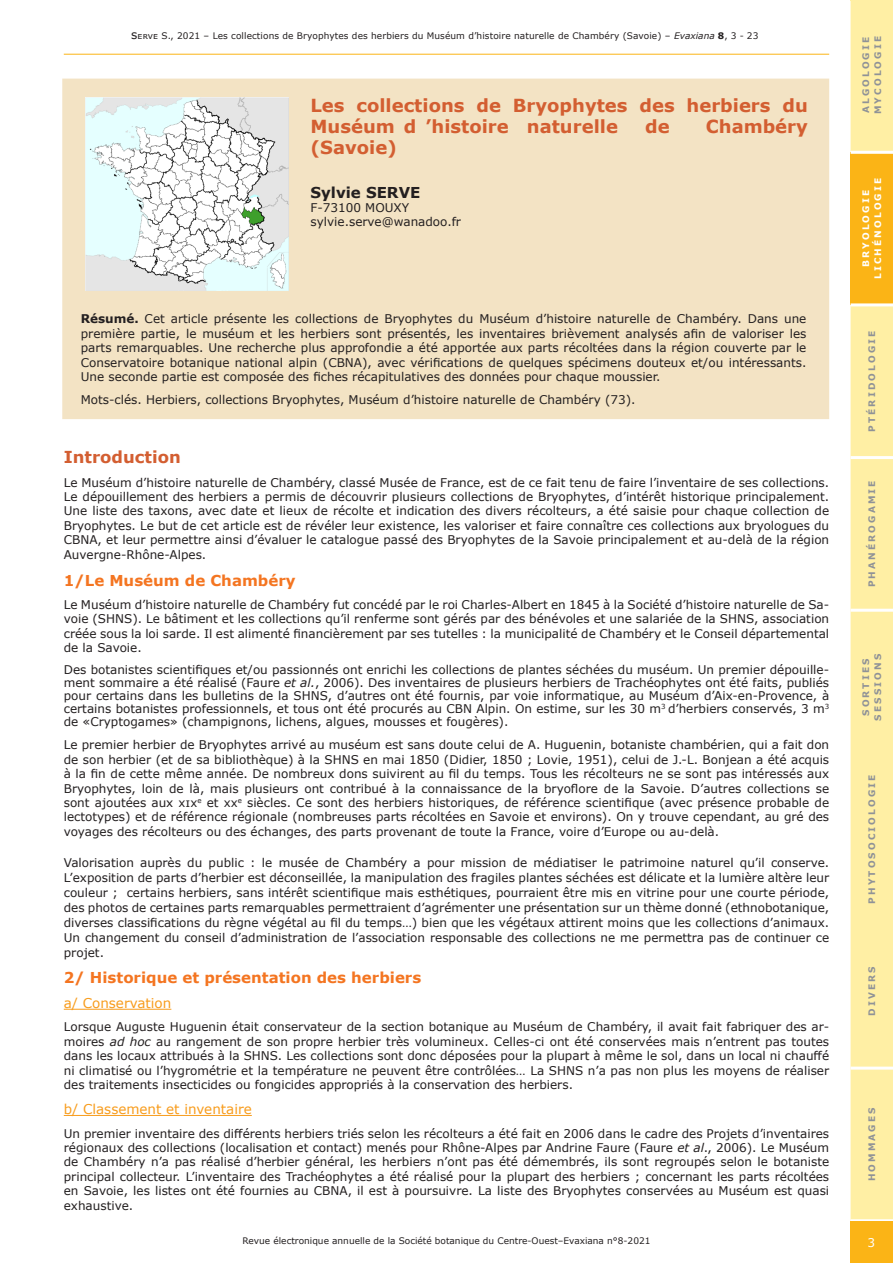
<style>
.page{position:relative;width:893px;height:1263px;background:#fff}
.page>*{position:absolute;margin:0;border:0;box-sizing:border-box;transform-origin:0 0}
.t1{font:700 18px/21px "Verdana";color:#d35e31}
.t2{font:700 16.5px "Verdana";color:#d35e31}
.t3{font:700 15px "Verdana";color:#f47521}
.t4{font:700 15px "Verdana";color:#231f20}
.t5{font:13.5px "Verdana";color:#f89c1c}
.List_Paragraph{font:12px/14.4px "Verdana";color:#231f20;text-align:justify}
.t6{font:12px "Verdana";color:#fff}
.t7{font:9px "Verdana";letter-spacing:.01em;color:#231f20}
.t8{font:700 9px/12px "Verdana";letter-spacing:.235em;color:#8f9297;text-align:center}
.t9{font:700 9px/12px "Verdana";letter-spacing:.235em;color:#fff;text-align:center}
.s1{font-size:12px}
.s2{font-style:italic}
.s3{font-weight:700}
</style>
<div class="page">
<hr style="left:64px;top:54px;width:765px;height:1px;background:#fbb416">
<div style="left:850px;top:0;width:43px;height:1221px;background:#ffefa4"></div>
<div style="left:850px;top:152px;width:43px;height:153px;background:#fbb416"></div>
<hr style="left:851px;top:1219px;width:42px;height:3px;background:#fff">
<hr style="left:851px;top:1066px;width:42px;height:3px;background:#fff">
<hr style="left:851px;top:609px;width:42px;height:3px;background:#fff">
<hr style="left:851px;top:456px;width:42px;height:3px;background:#fff">
<hr style="left:851px;top:303px;width:42px;height:3px;background:#fff">
<hr style="left:851px;top:151px;width:42px;height:3px;background:#fff">
<div style="left:850px;top:1221px;width:43px;height:42px;background:#fbb416"></div>
<div style="left:63px;top:79px;width:765px;height:339px;background:#f3e3c4"></div>
<div style="left:62px;top:79px;width:767px;height:340px;border:2px solid #f3e3c4"></div>
<img style="left:86px;top:98px;width:203px;height:193px">
<hr style="left:64px;top:1009px;width:107px;height:1px;background:#f89c1c">
<hr style="left:64px;top:1115px;width:188px;height:1px;background:#f89c1c">
<p class="t7" style="left:131px;top:30px;width:629px"><span class="s1">s</span>erve S., 2021 – Les collections de Bryophytes des herbiers du Muséum d’histoire naturelle de Chambéry (Savoie) – <span class="s2">Evaxiana</span> <span class="s3">8</span>, 3 - 23</p>
<p class="t1" style="left:310px;top:94px;width:499px">Les collections de Bryophytes des herbiers du<br>Muséum d ’histoire naturelle</p>
<p class="t1" style="left:645px;top:115px;width:26px">de</p>
<p class="t1" style="left:706px;top:115px;width:104px">Chambéry</p>
<p class="t1" style="left:310px;top:136px;width:88px">(Savoie)</p>
<p class="t4" style="left:310px;top:181px;width:111px">Sylvie SERVE</p>
<p class="List_Paragraph" style="left:310px;top:200px;width:152px">F-73100 MOUXY sylvie.serve@wanadoo.fr</p>
<p class="List_Paragraph" style="left:81px;top:312px;width:727px"><span class="s3">Résumé.</span> Cet article présente les collections de Bryophytes du Muséum d’histoire naturelle de Chambéry. Dans une première partie, le muséum et les herbiers sont présentés, les inventaires brièvement analysés afin de valoriser les parts remarquables. Une recherche plus approfondie a été apportée aux parts récoltées dans la région couverte par le Conservatoire botanique national alpin (CBNA), avec vérifications de quelques spécimens douteux et/ou intéressants.<br>Une seconde partie est composée des fiches récapitulatives des données pour chaque moussier.</p>
<p class="List_Paragraph" style="left:81px;top:393px;width:556px">Mots-clés. Herbiers, collections Bryophytes, Muséum d’histoire naturelle de Chambéry (73).</p>
<p class="t2" style="left:64px;top:445px;width:119px">Introduction</p>
<p class="List_Paragraph" style="left:64px;top:475px;width:767px">Le Muséum d’histoire naturelle de Chambéry, classé Musée de France, est de ce fait tenu de faire l’inventaire de ses collections.<br>Le dépouillement des herbiers a permis de découvrir plusieurs collections de Bryophytes, d’intérêt historique principalement.<br>Une liste des taxons, avec date et lieux de récolte et indication des divers récolteurs, a été saisie pour chaque collection de Bryophytes. Le but de cet article est de révéler leur existence, les valoriser et faire connaître ces collections aux bryologues du CBNA, et leur permettre ainsi d’évaluer le catalogue passé des Bryophytes de la Savoie principalement et au-delà de la région Auvergne-Rhône-Alpes.</p>
<p class="t3" style="left:64px;top:569px;width:233px">1/Le Muséum de Chambéry</p>
<p class="List_Paragraph" style="left:64px;top:597px;width:767px">Le Muséum d’histoire naturelle de Chambéry fut concédé par le roi Charles-Albert en 1845 à la Société d’histoire naturelle de Sa&shy;voie (SHNS). Le bâtiment et les collections qu’il renferme sont gérés par des bénévoles et une salariée de la SHNS, association créée sous la loi sarde. Il est alimenté financièrement par ses tutelles : la municipalité de Chambéry et le Conseil départemental de la Savoie.</p>
<p class="List_Paragraph" style="left:64px;top:663px;width:767px;line-height:12.9px">Des botanistes scientifiques et/ou passionnés ont enrichi les collections de plantes séchées du muséum. Un premier dépouille&shy;ment sommaire a été réalisé (Faure <span class="s2">et al.</span>, 2006). Des inventaires de plusieurs herbiers de Trachéophytes ont été faits, publiés pour certains dans les bulletins de la SHNS, d’autres ont été fournis, par voie informatique, au Muséum d’Aix-en-Provence, à certains botanistes professionnels, et tous ont été procurés au CBN Alpin. On estime, sur les 30 m<sup>3</sup> d’herbiers conservés, 3 m<sup>3 </sup>de «Cryptogames» (champignons, lichens, algues, mousses et fougères).</p>
<p class="List_Paragraph" style="left:64px;top:738px;width:767px">Le premier herbier de Bryophytes arrivé au muséum est sans doute celui de A. Huguenin, botaniste chambérien, qui a fait don de son herbier (et de sa bibliothèque) à la SHNS en mai 1850 (Didier, 1850 ; Lovie, 1951), celui de J.-L. Bonjean a été acquis à la fin de cette même année. De nombreux dons suivirent au fil du temps. Tous les récolteurs ne se sont pas intéressés aux Bryophytes, loin de là, mais plusieurs ont contribué à la connaissance de la bryoflore de la Savoie. D’autres collections se sont ajoutées aux xix<sup>e</sup> et xx<sup>e</sup> siècles. Ce sont des herbiers historiques, de référence scientifique (avec présence probable de lectotypes) et de référence régionale (nombreuses parts récoltées en Savoie et environs). On y trouve cependant, au gré des voyages des récolteurs ou des échanges, des parts provenant de toute la France, voire d’Europe ou au-delà.</p>
<p class="List_Paragraph" style="left:64px;top:855px;width:767px;line-height:15px">Valorisation auprès du public : le musée de Chambéry a pour mission de médiatiser le patrimoine naturel qu’il conserve.<br>L’exposition de parts d’herbier est déconseillée, la manipulation des fragiles plantes séchées est délicate et la lumière altère leur couleur ; certains herbiers, sans intérêt scientifique mais esthétiques, pourraient être mis en vitrine pour une courte période, des photos de certaines parts remarquables permettraient d’agrémenter une présentation sur un thème donné (ethnobotanique, diverses classifications du règne végétal au fil du temps…) bien que les végétaux attirent moins que les collections d’animaux.<br>Un changement du conseil d’administration de l’association responsable des collections ne me permettra pas de continuer ce projet.</p>
<p class="t3" style="left:64px;top:967px;width:359px">2/ Historique et présentation des herbiers</p>
<p class="t5" style="left:64px;top:994px;width:109px">a/ Conservation</p>
<p class="List_Paragraph" style="left:64px;top:1020px;width:767px">Lorsque Auguste Huguenin était conservateur de la section botanique au Muséum de Chambéry, il avait fait fabriquer des ar&shy;moires <span class="s2">ad hoc</span> au rangement de son propre herbier très volumineux. Celles-ci ont été conservées mais n’entrent pas toutes dans les locaux attribués à la SHNS. Les collections sont donc déposées pour la plupart à même le sol, dans un local ni chauffé ni climatisé ou l’hygrométrie et la température ne peuvent être contrôlées… La SHNS n’a pas non plus les moyens de réaliser des traitements insecticides ou fongicides appropriés à la conservation des herbiers.</p>
<p class="t5" style="left:64px;top:1100px;width:190px">b/ Classement et inventaire</p>
<p class="List_Paragraph" style="left:64px;top:1126px;width:767px">Un premier inventaire des différents herbiers triés selon les récolteurs a été fait en 2006 dans le cadre des Projets d’inventaires régionaux des collections (localisation et contact) menés pour Rhône-Alpes par Andrine Faure (Faure <span class="s2">et al</span>., 2006). Le Muséum de Chambéry n’a pas réalisé d’herbier général, les herbiers n’ont pas été démembrés, ils sont regroupés selon le botaniste principal collecteur. L’inventaire des Trachéophytes a été réalisé pour la plupart des herbiers ; concernant les parts récoltées en Savoie, les listes ont été fournies au CBNA, il est à poursuivre. La liste des Bryophytes conservées au Muséum est quasi exhaustive.</p>
<p class="t7" style="left:242px;top:1235px;width:409px">Revue électronique annuelle de la Société botanique du Centre-Ouest–Evaxiana n°8-2021</p>
<p class="t8" style="left:860px;top:114px;width:79px;text-align:left;rotate:-90deg">ALGOLOGIE<br>MYCOLOGIE</p>
<p class="t9" style="left:860px;top:279px;width:103px;rotate:-90deg">BRYOLOGIE<br>LICHÉNOLOGIE</p>
<p class="t8" style="left:866px;top:432px;width:102px;rotate:-90deg">PTÉRIDOLOGIE</p>
<p class="t8" style="left:866px;top:587px;width:108px;rotate:-90deg">PHANÉROGAMIE</p>
<p class="t8" style="left:860px;top:721px;width:68px;rotate:-90deg">SORTIES<br>SESSIONS</p>
<p class="t8" style="left:866px;top:904px;width:131px;rotate:-90deg">PHYTOSOCIOLOGIE</p>
<p class="t8" style="left:866px;top:1016px;width:51px;rotate:-90deg">DIVERS</p>
<p class="t8" style="left:866px;top:1181px;width:75px;rotate:-90deg">HOMMAGES</p>
<p class="t6" style="left:867px;top:1235px;width:9px">3</p>
</div>
